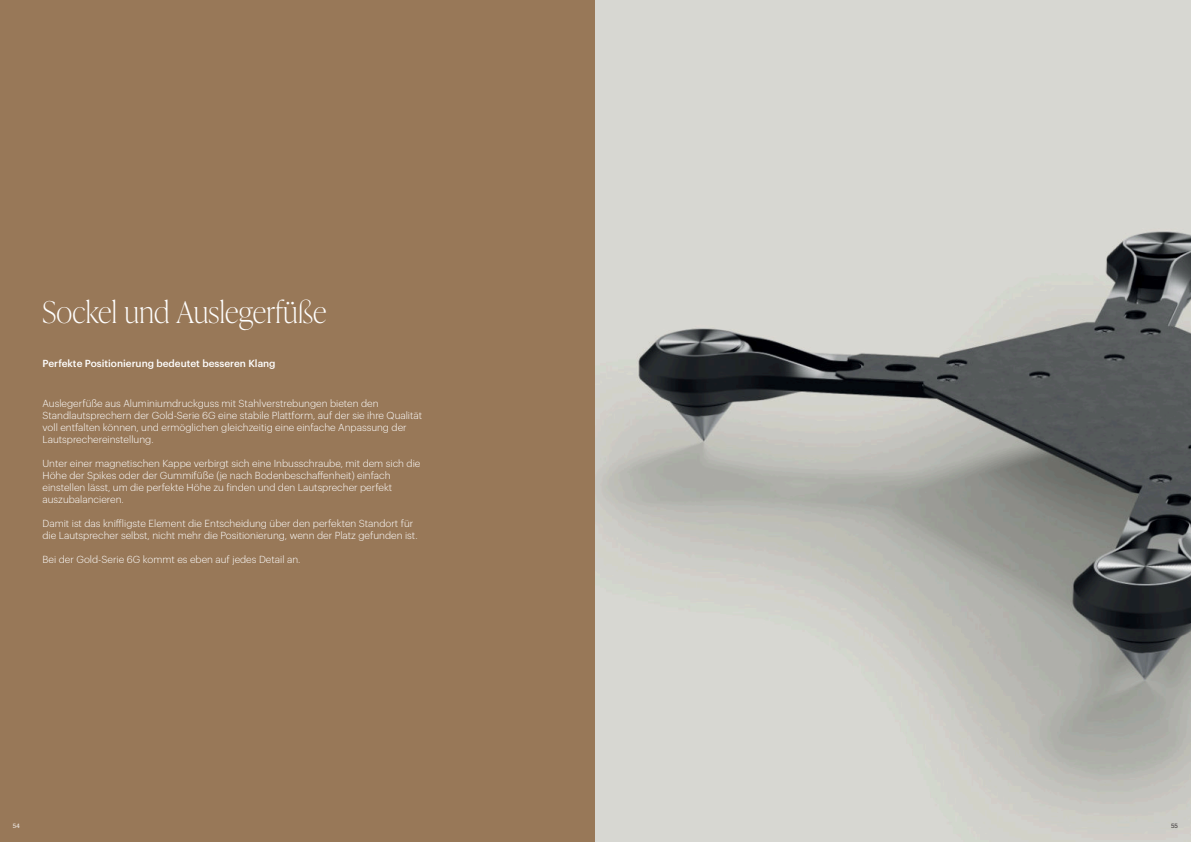
<style>
.page{position:relative;width:1191px;height:842px;background:#fff}
.page>*{position:absolute;margin:0;border:0;box-sizing:border-box;transform-origin:0 0}
.t1{font:100 30px "Ivy Presto Display";letter-spacing:.01em;color:#fff}
.t2{font:300 10px "Graphik";color:#fff}
.t3{font:500 10px "Graphik";color:#fff}
.t4{font:6px "Graphik";color:#fff}
.t5{font:6px "Graphik";color:#231f20}
</style>
<div class="page">
<div style="left:0;top:0;width:595px;height:842px;background:#987858"></div>
<img style="left:595px;top:0;width:596px;height:842px">
<p class="t1" style="left:43px;top:300px;width:285px">Sockel und Auslegerfüße</p>
<p class="t3" style="left:43px;top:358px;width:235px">Perfekte Positionierung bedeutet besseren Klang</p>
<p class="t2" style="left:43px;top:399px;width:337px">Auslegerfüße aus Aluminiumdruckguss mit Stahlverstrebungen bieten den</p>
<p class="t2" style="left:43px;top:411px;width:381px">Standlautsprechern der Gold-Serie 6G eine stabile Plattform, auf der sie ihre Qualität</p>
<p class="t2" style="left:43px;top:423px;width:366px">voll entfalten können, und ermöglichen gleichzeitig eine einfache Anpassung der</p>
<p class="t2" style="left:43px;top:435px;width:113px">Lautsprechereinstellung.</p>
<p class="t2" style="left:43px;top:459px;width:379px">Unter einer magnetischen Kappe verbirgt sich eine Inbusschraube, mit dem sich die</p>
<p class="t2" style="left:43px;top:471px;width:349px">Höhe der Spikes oder der Gummifüße (je nach Bodenbeschaffenheit) einfach</p>
<p class="t2" style="left:43px;top:483px;width:351px">einstellen lässt, um die perfekte Höhe zu finden und den Lautsprecher perfekt</p>
<p class="t2" style="left:43px;top:495px;width:83px">auszubalancieren.</p>
<p class="t2" style="left:43px;top:519px;width:372px">Damit ist das kniffligste Element die Entscheidung über den perfekten Standort für</p>
<p class="t2" style="left:43px;top:531px;width:376px">die Lautsprecher selbst, nicht mehr die Positionierung, wenn der Platz gefunden ist.</p>
<p class="t2" style="left:43px;top:555px;width:259px">Bei der Gold-Serie 6G kommt es eben auf jedes Detail an.</p>
<p class="t4" style="left:13px;top:823px;width:9px">54</p>
<p class="t5" style="left:1171px;top:823px;width:8px">55</p>
</div>
